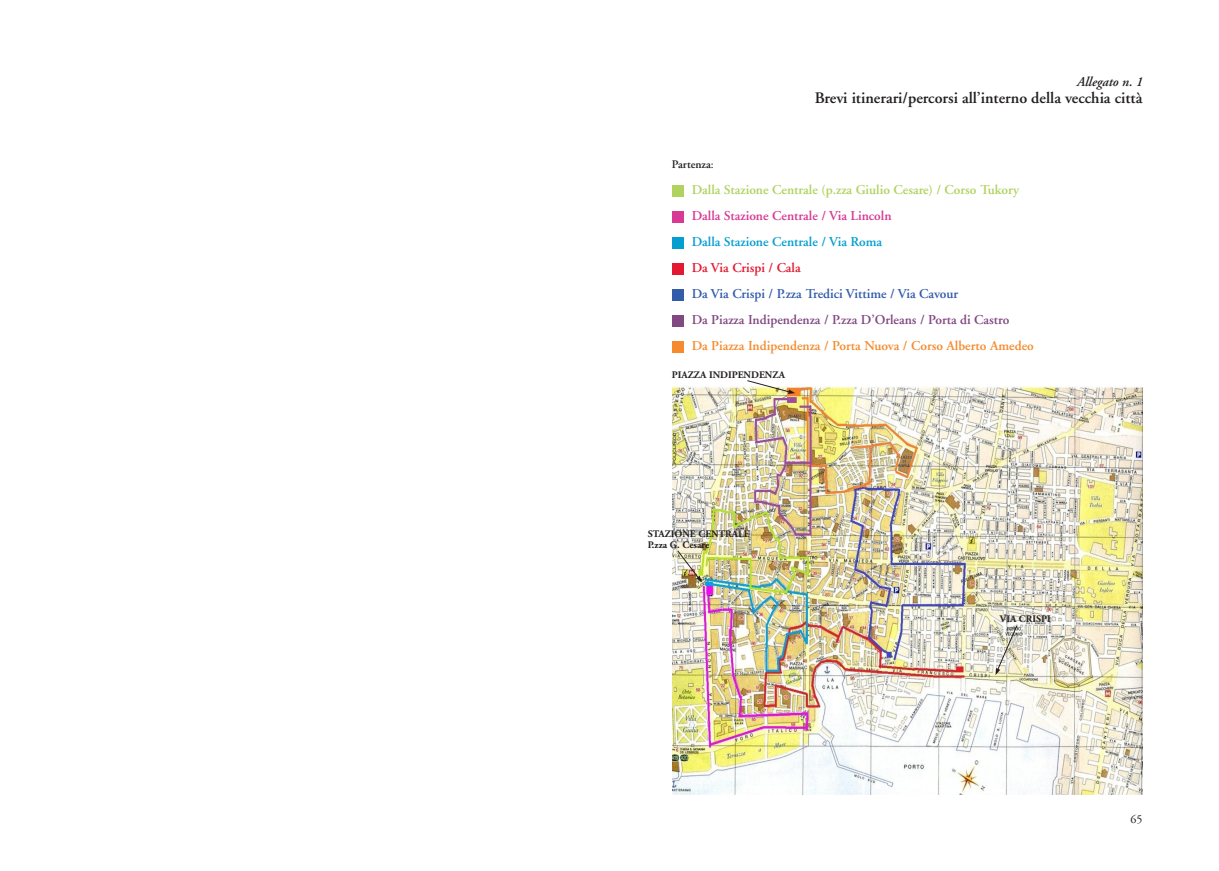
<style>
.page{position:relative;width:1219px;height:871px;background:#fff}
.page>*{position:absolute;margin:0;border:0;box-sizing:border-box;transform-origin:0 0}
.t1{font:600 16px "Adobe Garamond";color:#231f20}
.t2{font:600 13.5px "Adobe Garamond";color:#b0d360}
.t3{font:600 13.5px "Adobe Garamond";color:#f58b2e}
.t4{font:600 13.5px "Adobe Garamond";color:#824882}
.t5{font:600 13.5px "Adobe Garamond";color:#335caa}
.t6{font:600 13.5px "Adobe Garamond";color:#d73995}
.t7{font:600 13.5px "Adobe Garamond";color:#059ed0}
.t8{font:600 13.5px "Adobe Garamond";color:#e21931}
.t9{font:italic 600 13.5px "Adobe Garamond";color:#231f20}
.t10{font:12px "Adobe Garamond";color:#231f20}
.t11{font:600 11.5px "Adobe Garamond";color:#231f20}
.t12{font:700 10px/11px "Adobe Garamond";color:#231f20}
.s1{font-weight:400}
</style>
<div class="page">
<div style="left:672px;top:185px;width:11px;height:11px;background:#b0d360"></div>
<div style="left:672px;top:211px;width:11px;height:11px;background:#d73995"></div>
<div style="left:672px;top:237px;width:11px;height:11px;background:#059ed0"></div>
<div style="left:672px;top:263px;width:11px;height:11px;background:#e21931"></div>
<div style="left:672px;top:289px;width:11px;height:11px;background:#335caa"></div>
<div style="left:672px;top:315px;width:11px;height:11px;background:#824882"></div>
<div style="left:672px;top:341px;width:11px;height:11px;background:#f58b2e"></div>
<img style="left:672px;top:387px;width:470px;height:407px">
<svg style="left:746px;top:380px;width:49px;height:14px"></svg>
<svg style="left:677px;top:549px;width:25px;height:33px"></svg>
<svg style="left:995px;top:624px;width:23px;height:51px"></svg>
<h2 class="t9" style="left:1076px;top:74px;width:68px">Allegato n. 1</h2>
<h1 class="t1" style="left:815px;top:89px;width:329px">Brevi itinerari/percorsi all’interno della vecchia città</h1>
<p class="t11" style="left:672px;top:158px;width:43px">Partenza<span class="s1">:</span></p>
<h2 class="t2" style="left:692px;top:182px;width:329px">Dalla Stazione Centrale (p.zza Giulio Cesare) / Corso Tukory</h2>
<h2 class="t6" style="left:692px;top:208px;width:201px">Dalla Stazione Centrale / Via Lincoln</h2>
<h2 class="t7" style="left:692px;top:234px;width:192px">Dalla Stazione Centrale / Via Roma</h2>
<h2 class="t8" style="left:692px;top:260px;width:111px">Da Via Crispi / Cala</h2>
<h2 class="t5" style="left:692px;top:286px;width:268px">Da Via Crispi / P.zza Tredici Vittime / Via Cavour</h2>
<h2 class="t4" style="left:692px;top:312px;width:319px">Da Piazza Indipendenza / P.zza D’Orleans / Porta di Castro</h2>
<h2 class="t3" style="left:692px;top:338px;width:344px">Da Piazza Indipendenza / Porta Nuova / Corso Alberto Amedeo</h2>
<p class="t12" style="left:672px;top:369px;width:115px">PIAZZA INDIPENDENZA</p>
<p class="t12" style="left:648px;top:528px;width:104px">STAZIONE CENTRALE<br>P.zza G. Cesare</p>
<p class="t12" style="left:1000px;top:613px;width:52px">VIA CRISPI</p>
<p class="t10" style="left:1130px;top:812px;width:13px">65</p>
</div>
